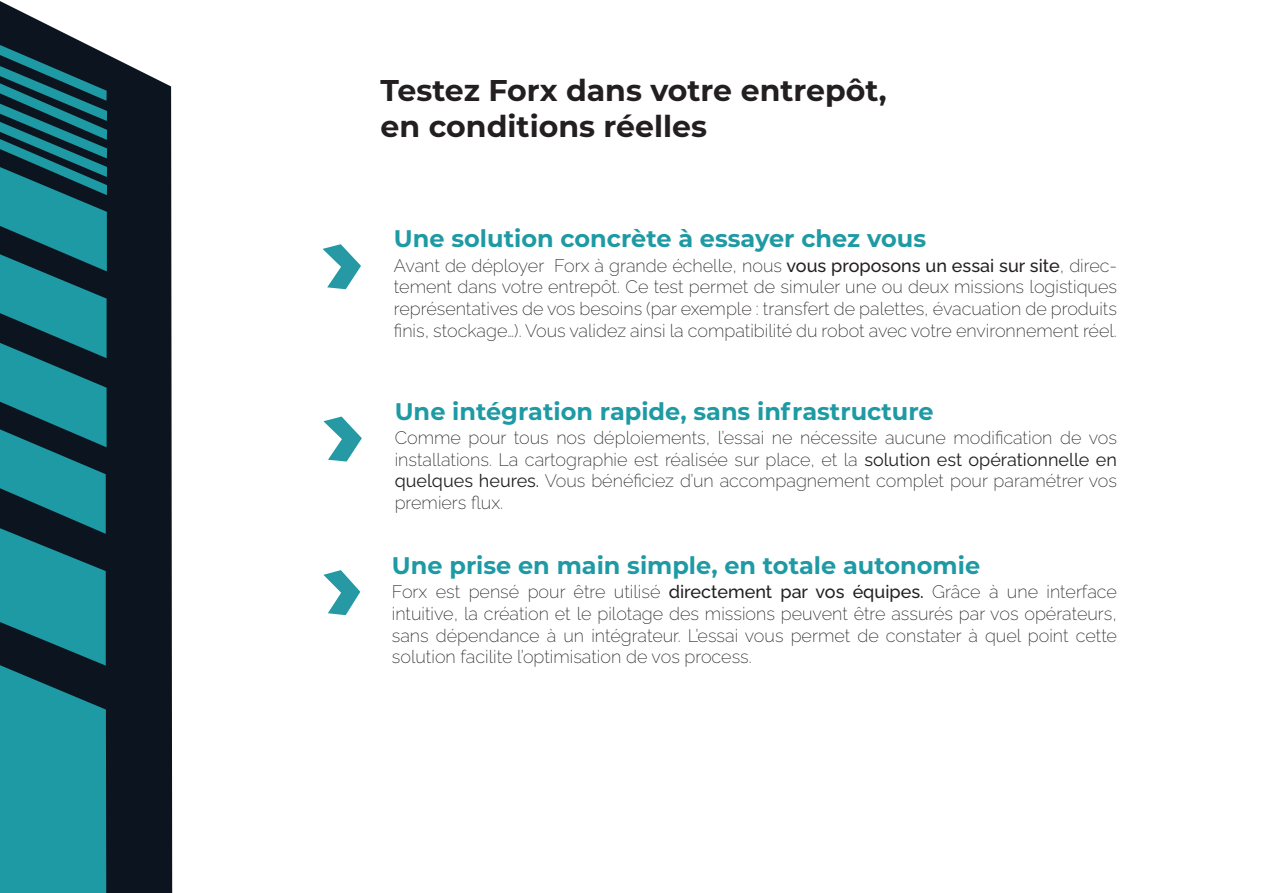
<style>
.page{position:relative;width:1263px;height:893px;background:#fff}
.page>*{position:absolute;margin:0;border:0;box-sizing:border-box;transform-origin:0 0}
.t1{font:700 30px/36px "Montserrat";color:#231f20}
.t2{font:700 24px "Montserrat";color:#1e9aa4}
.t3{font:300 18px/21.6px "Raleway v 4020 Extra";color:#231f20;text-align:justify}
.s1{font-family:"Raleway v 4020 Medium";font-weight:400}
.s2{font-family:"Raleway v 4020 Regular";font-weight:400}
</style>
<div class="page">
<svg style="left:0;top:1px;width:172px;height:892px;background:#272f38"></svg>
<svg style="left:0;top:37px;width:107px;height:856px;background:#19717b"></svg>
<svg style="left:323px;top:416px;width:39px;height:46px"></svg>
<svg style="left:322px;top:244px;width:39px;height:46px"></svg>
<svg style="left:323px;top:570px;width:38px;height:46px"></svg>
<p class="t1" style="left:381px;top:71px;width:507px">Testez Forx dans votre entrepôt, en conditions réelles</p>
<p class="t2" style="left:394px;top:221px;width:534px">Une solution concrète à essayer chez vous</p>
<p class="t3" style="left:394px;top:253px;width:725px">Avant de déployer Forx à grande échelle, nous <span class="s1">vous proposons un essai sur site</span>, direc&shy;tement dans votre entrepôt. Ce test permet de simuler une ou deux missions logistiques représentatives de vos besoins (par exemple : transfert de palettes, évacuation de produits finis, stockage…). Vous validez ainsi la compatibilité du robot avec votre environnement réel.</p>
<p class="t2" style="left:395px;top:394px;width:540px">Une intégration rapide, sans infrastructure</p>
<p class="t3" style="left:395px;top:425px;width:724px">Comme pour tous nos déploiements, l’essai ne nécessite aucune modification de vos installations. La cartographie est réalisée sur place, et la <span class="s2">solution est opérationnelle en quelques heures.</span> Vous bénéficiez d’un accompagnement complet pour paramétrer vos premiers flux.</p>
<p class="t2" style="left:392px;top:548px;width:590px">Une prise en main simple, en totale autonomie</p>
<p class="t3" style="left:392px;top:579px;width:727px">Forx est pensé pour être utilisé <span class="s1">directement par vos équipes.</span> Grâce à une interface intuitive, la création et le pilotage des missions peuvent être assurés par vos opérateurs, sans dépendance à un intégrateur. L’essai vous permet de constater à quel point cette solution facilite l’optimisation de vos process.</p>
</div>
